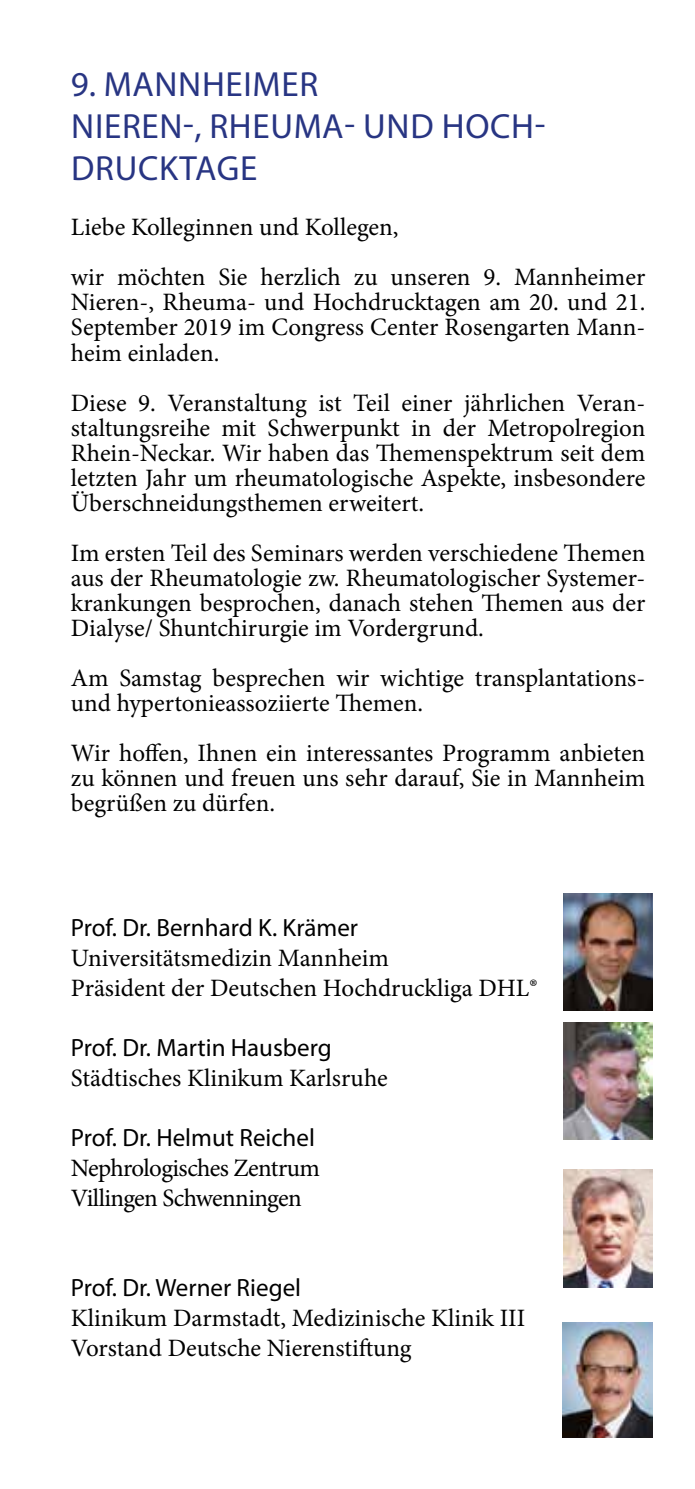
<style>
.page{position:relative;width:695px;height:1489px;background:#fff}
.page>*{position:absolute;margin:0;border:0;box-sizing:border-box;transform-origin:0 0}
.t1{font:35px/42px "Myriad Pro";letter-spacing:.02em;color:#283583}
.t2{font:25px/25px "Minion Pro";color:#000}
.t3{font:25px "Myriad Pro";color:#000}
.t4{font:25px/30px "Minion Pro";letter-spacing:-.025em;color:#000}
</style>
<div class="page">
<img style="left:563px;top:893px;width:89px;height:117px">
<img style="left:563px;top:1022px;width:89px;height:117px">
<img style="left:563px;top:1169px;width:89px;height:117px">
<img style="left:562px;top:1322px;width:90px;height:115px">
<h1 class="t1" style="left:71px;top:63px;width:476px">9. MANNHEIMER<br>NIEREN-, RHEUMA- UND HOCH-<br>DRUCKTAGE</h1>
<p class="t2" style="left:71px;top:202px;width:575px;line-height:50px">Liebe Kolleginnen und Kollegen,<br>wir möchten Sie herzlich zu unseren 9. Mannheimer</p>
<p class="t2" style="left:71px;top:290px;width:576px;text-align:justify">Nieren-, Rheuma- und Hochdrucktagen am 20. und 21.<br>September 2019 im Congress Center Rosengarten Mann&shy;heim einladen.</p>
<p class="t2" style="left:71px;top:390px;width:576px;text-align:justify">Diese 9. Veranstaltung ist Teil einer jährlichen Veran&shy;staltungsreihe mit Schwerpunkt in der Metropolregion Rhein-Neckar. Wir haben das Themenspektrum seit dem letzten Jahr um rheumatologische Aspekte, insbesondere Überschneidungsthemen erweitert.</p>
<p class="t2" style="left:71px;top:540px;width:576px;text-align:justify">Im ersten Teil des Seminars werden verschiedene Themen aus der Rheumatologie zw. Rheumatologischer Systemer&shy;krankungen besprochen, danach stehen Themen aus der Dialyse/ Shuntchirurgie im Vordergrund.</p>
<p class="t2" style="left:71px;top:665px;width:575px">Am Samstag besprechen wir wichtige transplantations&shy;und hypertonieassoziierte Themen.</p>
<p class="t2" style="left:71px;top:740px;width:576px;text-align:justify">Wir hoffen, Ihnen ein interessantes Programm anbieten zu können und freuen uns sehr darauf, Sie in Mannheim begrüßen zu dürfen.</p>
<p class="t3" style="left:71px;top:912px;width:288px">Prof. Dr. Bernhard K. Krämer</p>
<p class="t2" style="left:71px;top:943px;width:468px;line-height:30px">Universitätsmedizin Mannheim<br>Präsident der Deutschen Hochdruckliga DHL®</p>
<p class="t3" style="left:71px;top:1032px;width:262px">Prof. Dr. Martin Hausberg</p>
<p class="t2" style="left:71px;top:1065px;width:318px">Städtisches Klinikum Karlsruhe</p>
<p class="t3" style="left:71px;top:1122px;width:245px">Prof. Dr. Helmut Reichel</p>
<p class="t4" style="left:71px;top:1153px;width:250px">Nephrologisches Zentrum<br>Villingen Schwenningen</p>
<p class="t3" style="left:71px;top:1272px;width:232px">Prof. Dr. Werner Riegel</p>
<p class="t2" style="left:71px;top:1303px;width:456px;line-height:30px">Klinikum Darmstadt, Medizinische Klinik III<br>Vorstand Deutsche Nierenstiftung</p>
</div>
